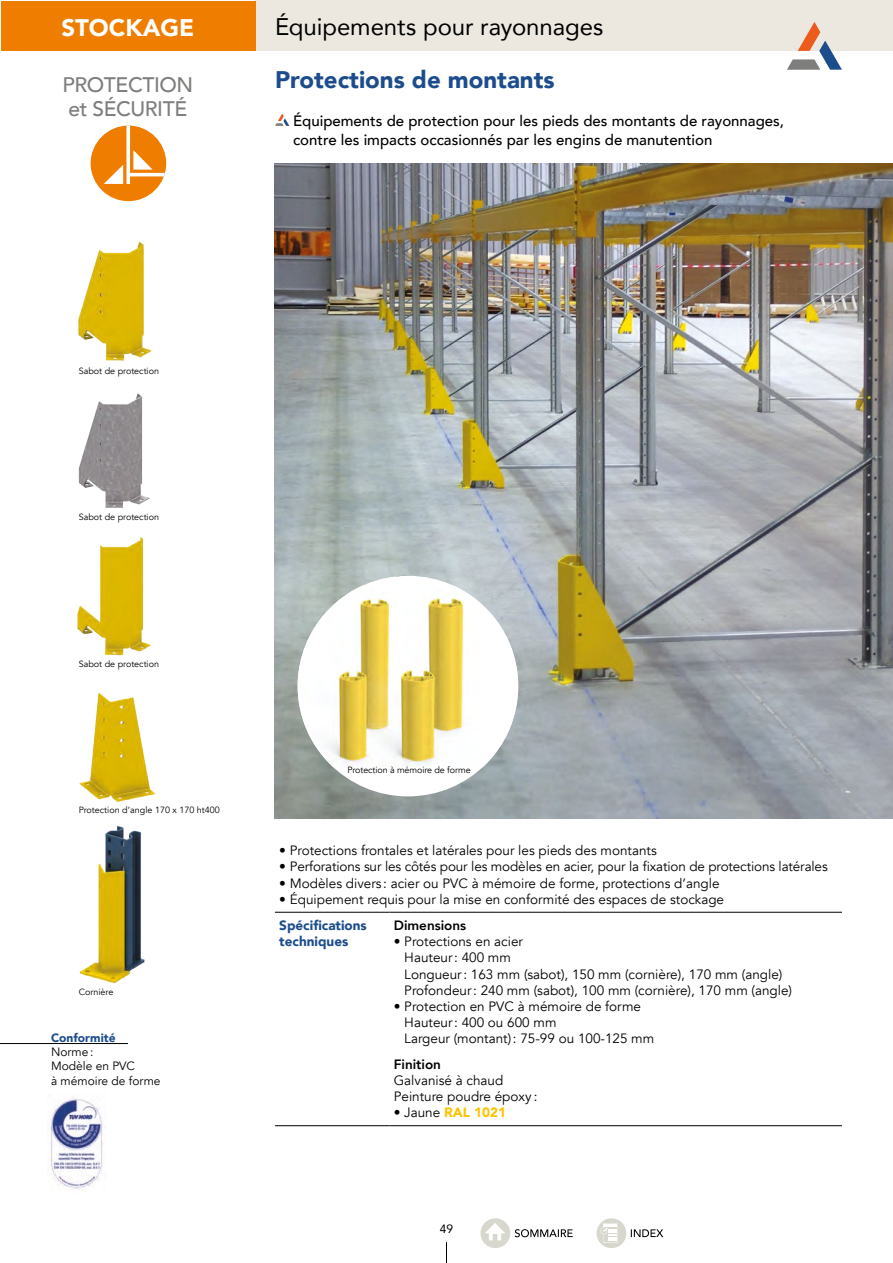
<style>
.page{position:relative;width:893px;height:1263px;background:#fff}
.page>*{position:absolute;margin:0;border:0;box-sizing:border-box;transform-origin:0 0}
.t1{font:24px "Avenir";letter-spacing:-.005em;color:#000}
.t2{font:900 24px "Avenir";color:#1d4c8d}
.t3{font:900 24px "Avenir";color:#fff}
.t4{font:500 21px "Avenir";letter-spacing:-.02em;color:#7e7e7d}
.t5{font:500 15px/18.8px "Avenir";color:#000}
.t6{font:13.5px/16.2px "Avenir";color:#000}
.t7{font:900 13.5px "Avenir";color:#fdc300}
.t8{font:900 13.5px "Avenir";color:#1d4c8d}
.t9{font:800 13.5px "Avenir";color:#000}
.t10{font:12px/14.4px "Avenir";color:#000}
.t11{font:12px "Avenir";color:#000}
.t12{font:9px "Avenir";color:#000}
.s1{font-weight:900;color:#1d4c8d}
.s2{font-weight:800}
.s3{font-weight:400;color:#000}
</style>
<div class="page">
<svg style="left:446px;top:1242px;width:1px;height:21px"></svg>
<div style="left:256px;top:1px;width:637px;height:50px;background:#ece8e0"></div>
<div style="left:1px;top:1px;width:255px;height:50px;background:#ef7d00"></div>
<svg style="left:787px;top:22px;width:55px;height:48px"></svg>
<svg style="left:275px;top:114px;width:14px;height:12px"></svg>
<hr style="left:275px;top:912px;width:114px;height:1px;background:#000">
<hr style="left:389px;top:912px;width:453px;height:1px;background:#000">
<hr style="left:275px;top:1125px;width:114px;height:1px;background:#000">
<hr style="left:389px;top:1125px;width:453px;height:1px;background:#000">
<img style="left:78px;top:242px;width:74px;height:119px">
<img style="left:78px;top:393px;width:72px;height:115px">
<img style="left:77px;top:538px;width:74px;height:118px">
<img style="left:79px;top:692px;width:77px;height:110px">
<img style="left:79px;top:826px;width:66px;height:158px">
<img style="left:274px;top:163px;width:619px;height:656px">
<div style="left:298px;top:576px;width:220px;height:220px;background:#fff;border-radius:50%"></div>
<img style="left:298px;top:585px;width:220px;height:182px">
<div style="left:91px;top:126px;width:75px;height:75px;background:#ef7d00;border-radius:50%"></div>
<svg style="left:133px;top:150px;width:20px;height:20px"></svg>
<svg style="left:104px;top:165px;width:19px;height:19px"></svg>
<svg style="left:126px;top:126px;width:4px;height:58px"></svg>
<hr style="left:129px;top:173px;width:37px;height:3px;background:#fff">
<img style="left:50px;top:1097px;width:56px;height:92px">
<hr style="left:1px;top:1043px;width:127px;height:1px;background:#000">
<div style="left:480px;top:1218px;width:30px;height:30px;background:#d8d7ce;border-radius:50%"></div>
<svg style="left:485px;top:1223px;width:20px;height:17px"></svg>
<div style="left:597px;top:1218px;width:29px;height:30px;background:#d8d7ce;border-radius:50%"></div>
<svg style="left:600px;top:1223px;width:18px;height:20px"></svg>
<svg style="left:515px;top:1229px;width:58px;height:8px"></svg>
<svg style="left:631px;top:1229px;width:32px;height:8px"></svg>
<p class="t3" style="left:61px;top:7px;width:134px">STOCKAGE</p>
<p class="t1" style="left:275px;top:8px;width:330px">Équipements pour rayonnages</p>
<p class="t4" style="left:62px;top:66px;width:132px">PROTECTION</p>
<p class="t2" style="left:275px;top:60px;width:281px">Protections de montants</p>
<p class="t4" style="left:68px;top:90px;width:120px">et SÉCURITÉ</p>
<p class="t5" style="left:293px;top:110px;width:492px">Équipements de protection pour les pieds des montants de rayonnages, contre les impacts occasionnés par les engins de manutention</p>
<p class="t12" style="left:79px;top:365px;width:82px">Sabot de protection</p>
<p class="t12" style="left:79px;top:512px;width:82px">Sabot de protection</p>
<p class="t12" style="left:79px;top:659px;width:82px">Sabot de protection</p>
<p class="t12" style="left:79px;top:804px;width:143px">Protection d’angle 170 x 170 ht400</p>
<p class="t12" style="left:79px;top:986px;width:36px">Cornière</p>
<p class="t10" style="left:51px;top:1030px;width:111px"><span class="s1">Conformité<br></span>Norme:<br>Modèle en PVC<br>à mémoire de forme</p>
<p class="t12" style="left:347px;top:765px;width:125px">Protection à mémoire de forme</p>
<p class="t6" style="left:279px;top:843px;width:379px">• Protections frontales et latérales pour les pieds des montants</p>
<p class="t6" style="left:279px;top:859px;width:550px">• Perforations sur les côtés pour les modèles en acier, pour la fixation de protections latérales</p>
<p class="t6" style="left:279px;top:875px;width:442px">• Modèles divers : acier ou PVC à mémoire de forme, protections d’angle</p>
<p class="t6" style="left:279px;top:886px;width:446px;line-height:26.2px">• Équipement requis pour la mise en conformité des espaces de stockage<br><span class="s1">Spécifications</span></p>
<p class="t8" style="left:279px;top:930px;width:71px">techniques</p>
<p class="t9" style="left:394px;top:915px;width:74px">Dimensions</p>
<p class="t6" style="left:404px;top:934px;width:389px;text-indent:-11px">• Protections en acier<br>Hauteur: 400 mm<br>Longueur: 163 mm (sabot), 150 mm (cornière), 170 mm (angle)<br>Profondeur: 240 mm (sabot), 100 mm (cornière), 170 mm (angle)</p>
<p class="t6" style="left:404px;top:998px;width:252px;text-indent:-11px">• Protection en PVC à mémoire de forme<br>Hauteur: 400 ou 600 mm<br>Largeur (montant): 75-99 ou 100-125 mm</p>
<p class="t6" style="left:394px;top:1056px;width:145px"><span class="s2">Finition<br></span>Galvanisé à chaud<br>Peinture poudre époxy :</p>
<p class="t7" style="left:394px;top:1101px;width:114px"><span class="s3">• Jaune</span> RAL 1021</p>
<p class="t11" style="left:440px;top:1219px;width:15px">49</p>
</div>
